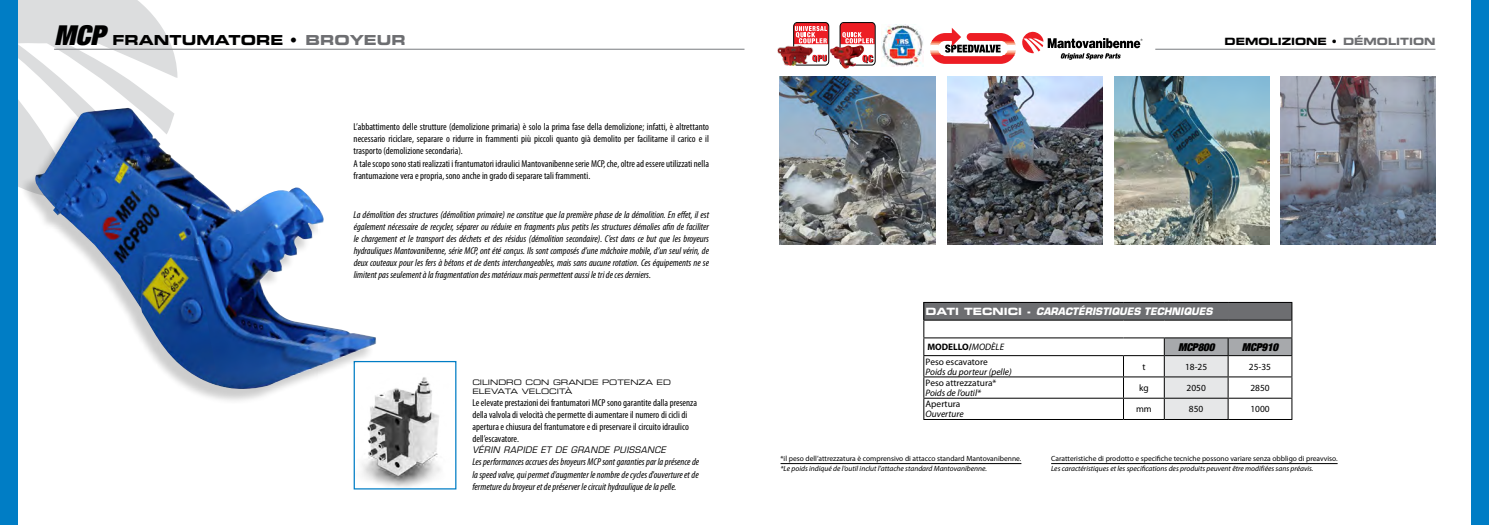
<style>
.page{position:relative;width:1489px;height:525px;background:#fff}
.page>*{position:absolute;margin:0;border:0;box-sizing:border-box;transform-origin:0 0}
.t1{font:13.75px "Eurostile LT Std Bold Ex 2";color:#000}
.t2{font:13.75px "Eurostile LT Std Bold Ex 2";color:#6d6e71}
.t3{font:italic 900 condensed 10.88px "Helvetica Neue LT Std";letter-spacing:-.02em;color:#000}
.t4{font:italic condensed 10px/12px "Myriad Pro";color:#000;text-align:justify}
.t5{font:condensed 10px/12px "Myriad Pro";color:#000}
.t6{font:italic 700 10px "Eurostile LT Std";color:#fff}
.t7{font:10px "Eurostile LT Std Bold Ex 2";color:#000}
.t8{font:9.38px "Myriad Pro";color:#000}
.t9{font:italic 9.38px "Myriad Pro";color:#000}
.t10{font:700 9.38px "Myriad Pro";color:#000}
.t11{font:italic 8.75px "Eurostile LT Std";letter-spacing:.05em;color:#000}
.t12{font:7.5px "Myriad Pro";color:#000}
.t13{font:italic 7.5px "Myriad Pro";color:#000}
.t14{font:7.5px/9px "Eurostile LT Std Ex 2";color:#000}
.s1{font-family:"Helvetica Neue LT Std";font-weight:900;font-style:italic;font-stretch:condensed;font-size:27.5px}
.s2{color:#000}
.s3{font-family:"Eurostile LT Std Ex 2";color:#000}
.s4{font-family:"Eurostile LT Std Ex 2"}
.s5{color:#6d6e71}
.s6{font-family:"Eurostile LT Std Bold Ex 2";font-weight:400;font-style:normal}
.s7{font-weight:400;font-style:italic}
</style>
<div class="page">
<svg style="left:18px;top:0;width:159px;height:187px;fill:#dcddde"></svg>
<div style="left:1470px;top:0;width:18px;height:524px;background:#007dc5"></div>
<div style="left:0;top:0;width:18px;height:524px;background:#007dc5"></div>
<hr style="left:1155px;top:49px;width:280px;height:1px;background:#939598">
<svg style="left:951px;top:28px;width:6px;height:5px"></svg>
<svg style="left:932px;top:33px;width:82px;height:7px"></svg>
<hr style="left:929px;top:40px;width:86px;height:1px;background:#ed1d24">
<hr style="left:929px;top:41px;width:86px;height:1px;background:#f04c36">
<hr style="left:929px;top:42px;width:86px;height:1px;background:#f36e51">
<hr style="left:929px;top:43px;width:86px;height:1px;background:#f8a488">
<hr style="left:929px;top:44px;width:86px;height:1px;background:#fbc0aa">
<hr style="left:929px;top:45px;width:86px;height:1px;background:#fddfd1">
<hr style="left:929px;top:50px;width:86px;height:1px;background:#fddfd1">
<hr style="left:929px;top:51px;width:86px;height:1px;background:#fbc0aa">
<hr style="left:929px;top:52px;width:86px;height:1px;background:#f8a488">
<hr style="left:929px;top:53px;width:86px;height:1px;background:#f36e51">
<hr style="left:929px;top:54px;width:86px;height:1px;background:#f04c36">
<svg style="left:931px;top:55px;width:84px;height:9px"></svg>
<svg style="left:1022px;top:31px;width:120px;height:29px"></svg>
<img style="left:881px;top:25px;width:42px;height:42px">
<svg style="left:839px;top:22px;width:37px;height:44px"></svg>
<img style="left:834px;top:45px;width:26px;height:3px">
<img style="left:777px;top:45px;width:15px;height:21px">
<svg style="left:792px;top:22px;width:37px;height:44px"></svg>
<hr style="left:54px;top:49px;width:690px;height:1px;background:#939598">
<img style="left:780px;top:77px;width:155px;height:167px">
<img style="left:947px;top:77px;width:155px;height:167px">
<img style="left:1114px;top:77px;width:155px;height:167px">
<img style="left:1280px;top:77px;width:155px;height:167px">
<hr style="left:780px;top:463px;width:241px;height:1px;background:#000">
<hr style="left:1051px;top:463px;width:286px;height:1px;background:#000">
<div style="left:923px;top:302px;width:368px;height:18px;background:#6d6e71"></div>
<hr style="left:923px;top:302px;width:200px;height:1px;background:#000">
<hr style="left:1123px;top:302px;width:41px;height:1px;background:#000">
<hr style="left:1164px;top:302px;width:63px;height:1px;background:#000">
<hr style="left:1227px;top:302px;width:65px;height:1px;background:#000">
<hr style="left:923px;top:319px;width:200px;height:1px;background:#000">
<hr style="left:1123px;top:319px;width:41px;height:1px;background:#000">
<hr style="left:923px;top:337px;width:200px;height:1px;background:#000">
<hr style="left:1123px;top:337px;width:41px;height:1px;background:#000">
<hr style="left:923px;top:355px;width:200px;height:1px;background:#000">
<hr style="left:1123px;top:355px;width:41px;height:1px;background:#000">
<hr style="left:923px;top:376px;width:200px;height:1px;background:#000">
<hr style="left:1123px;top:376px;width:41px;height:1px;background:#000">
<hr style="left:923px;top:397px;width:200px;height:1px;background:#000">
<svg style="left:923px;top:303px;width:1px;height:116px"></svg>
<hr style="left:1123px;top:397px;width:41px;height:1px;background:#000">
<svg style="left:1163px;top:303px;width:129px;height:116px"></svg>
<hr style="left:923px;top:419px;width:200px;height:1px;background:#000">
<hr style="left:1123px;top:419px;width:41px;height:1px;background:#000">
<hr style="left:1164px;top:419px;width:63px;height:1px;background:#000">
<hr style="left:1227px;top:419px;width:65px;height:1px;background:#000">
<img style="left:362px;top:377px;width:79px;height:110px">
<div style="left:353px;top:361px;width:103px;height:128px;border:1px solid #007dc5"></div>
<div style="left:20px;top:109px;width:354px;height:295px;background:#000;opacity:.2"></div>
<img style="left:35px;top:108px;width:341px;height:283px">
<h1 class="t1" style="left:54px;top:31px;width:100px"><span class="s1">MCP</span> FRANT</h1>
<h1 class="t1" style="left:182px;top:31px;width:31px">UMATO</h1>
<h1 class="t2" style="left:256px;top:31px;width:151px"><span class="s2">RE</span> <span class="s3">•</span> BROYEUR</h1>
<p class="t5" style="left:353px;top:120px;width:357px;text-align:justify">L’abbattimento delle strutture (demolizione primaria) è solo la prima fase della demolizione; infatti, è altrettanto necessario riciclare, separare o ridurre in frammenti più piccoli quanto già demolito per facilitarne il carico e il trasporto (demolizione secondaria).</p>
<p class="t5" style="left:353px;top:157px;width:357px">A tale scopo sono stati realizzati i frantumatori idraulici Mantovanibenne serie MCP, che, oltre ad essere utilizzati nella frantumazione vera e propria, sono anche in grado di separare tali frammenti.</p>
<p class="t4" style="left:353px;top:208px;width:357px">La démolition des structures (démolition primaire) ne constitue que la première phase de la démolition. En effet, il est également nécessaire de recycler, séparer ou réduire en fragments plus petits les structures démolies afin de faciliter le chargement et le transport des déchets et des résidus (démolition secondaire). C’est dans ce but que les broyeurs hydrauliques Mantovanibenne, série MCP, ont été conçus. Ils sont composés d’une mâchoire mobile, d’un seul vérin, de deux couteaux pour les fers à bétons et de dents interchangeables, mais sans aucune rotation. Ces équipements ne se limitent pas seulement à la fragmentation des matériaux mais permettent aussi le tri de ces derniers.</p>
<p class="t14" style="left:472px;top:377px;width:200px">CILINDRO CON GRANDE POTENZA ED<br>ELEVATA VELOCITÀ</p>
<p class="t5" style="left:472px;top:396px;width:226px">Le elevate prestazioni dei frantumatori MCP sono garantite dalla presenza della valvola di velocità che permette di aumentare il numero di cicli di apertura e chiusura del frantumatore e di preservare il circuito idraulico dell’escavatore.</p>
<p class="t11" style="left:472px;top:445px;width:195px">VÉRIN RAPIDE ET DE GRANDE PUISSANCE</p>
<p class="t4" style="left:472px;top:456px;width:228px">Les performances accrues des broyeurs MCP sont garanties par la présence de la speed valve, qui permet d'augmenter le nombre de cycles d'ouverture et de fermeture du broyeur et de préserver le circuit hydraulique de la pelle.</p>
<p class="t7" style="left:1224px;top:34px;width:212px">DEMOLIZIONE <span class="s4">•</span> <span class="s5">DÉMOLITION</span></p>
<p class="t6" style="left:925px;top:305px;width:288px"><span class="s6">DATI TECNICI -</span> CARACTÉRISTIQUES TECHNIQUES</p>
<p class="t10" style="left:927px;top:341px;width:78px">MODELLO/<span class="s7">MODÈLE</span></p>
<p class="t3" style="left:1177px;top:339px;width:38px">MCP800</p>
<p class="t3" style="left:1241px;top:339px;width:38px">MCP910</p>
<p class="t8" style="left:925px;top:355px;width:64px">Peso escavatore</p>
<p class="t9" style="left:925px;top:365px;width:88px">Poids du porteur (pelle)</p>
<p class="t8" style="left:1142px;top:360px;width:5px">t</p>
<p class="t8" style="left:1185px;top:360px;width:24px">18-25</p>
<p class="t8" style="left:1248px;top:360px;width:24px">25-35</p>
<p class="t8" style="left:925px;top:377px;width:72px">Peso attrezzatura*</p>
<p class="t9" style="left:925px;top:387px;width:57px">Poids de l’outil*</p>
<p class="t8" style="left:1138px;top:382px;width:11px">kg</p>
<p class="t8" style="left:1186px;top:382px;width:21px">2050</p>
<p class="t8" style="left:1250px;top:382px;width:21px">2850</p>
<p class="t8" style="left:925px;top:398px;width:36px">Apertura</p>
<p class="t9" style="left:925px;top:408px;width:39px">Ouverture</p>
<p class="t8" style="left:1135px;top:403px;width:17px">mm</p>
<p class="t8" style="left:1188px;top:403px;width:16px">850</p>
<p class="t8" style="left:1250px;top:403px;width:21px">1000</p>
<p class="t12" style="left:780px;top:453px;width:242px">*il peso dell’attrezzatura è comprensivo di attacco standard Mantovanibenne.</p>
<p class="t13" style="left:780px;top:463px;width:208px">*Le poids indiqué de l’outil inclut l’attache standard Mantovanibenne.</p>
<p class="t12" style="left:1051px;top:453px;width:288px">Caratteristiche di prodotto e specifiche tecniche possono variare senza obbligo di preavviso.</p>
<p class="t13" style="left:1051px;top:463px;width:264px">Les caractéristiques et les specifications des produits peuvent être modifiées sans préavis.</p>
</div>
